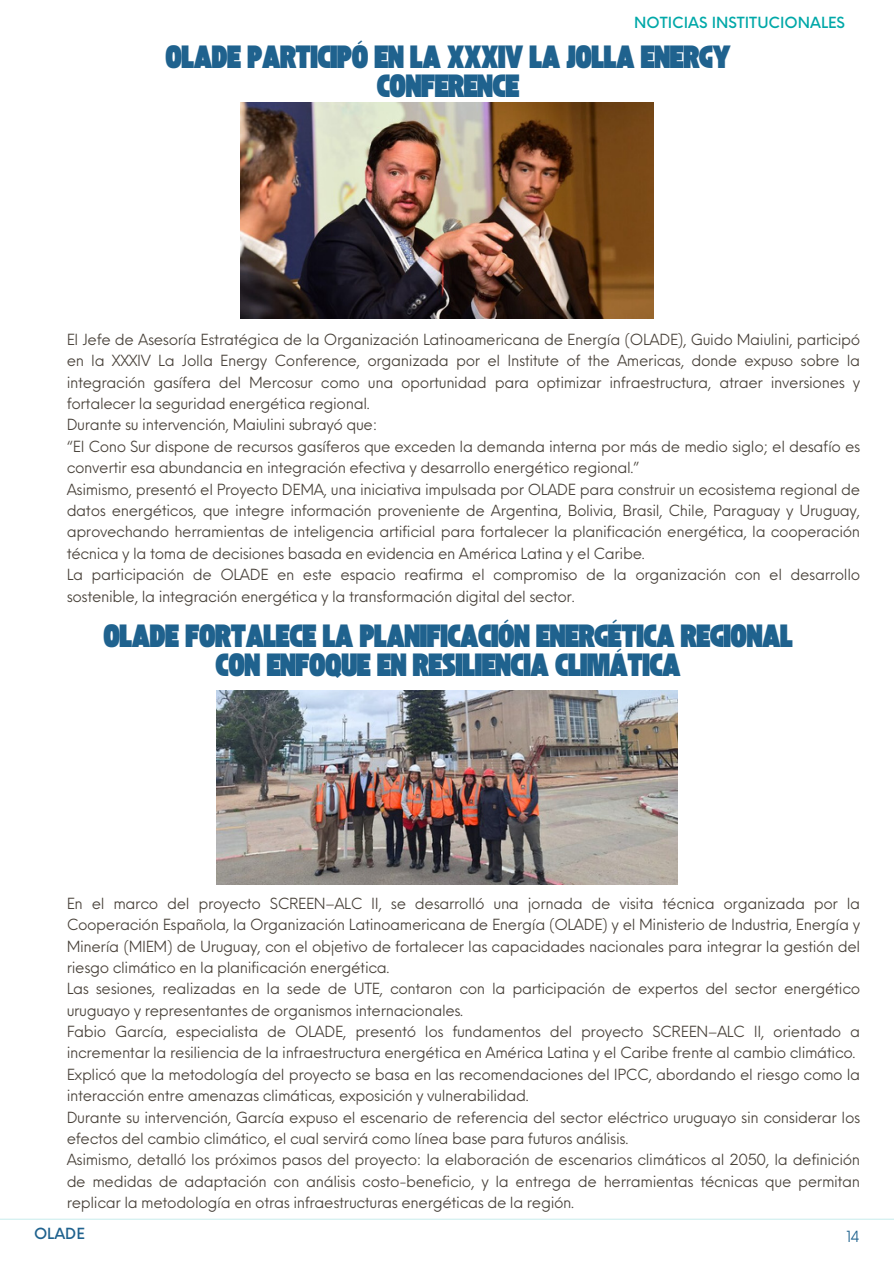
<style>
.page{position:relative;width:894px;height:1264px;background:#fff}
.page>*{position:absolute;margin:0;border:0;box-sizing:border-box;transform-origin:0 0}
.t1{font:22.5px/29.2px "TAN St Canard Display";letter-spacing:-.02em;color:#1f628e;text-align:center}
.t2{font:15px/21.5px "Neue Einstellung";letter-spacing:-.025em;color:#474038}
.t3{font:500 15px "Neue Einstellung";color:#00a8a8}
.t4{font:500 15px "Neue Einstellung";color:#1f628e}
.t5{font:15px "Neue Einstellung";color:#1f628e}
</style>
<div class="page">
<hr style="left:0;top:1218px;width:893px;height:1px;background:#00a8a8">
<img style="left:241px;top:103px;width:412px;height:216px">
<img style="left:216px;top:690px;width:461px;height:194px">
<p class="t3" style="left:634px;top:9px;width:212px">NOTICIAS INSTITUCIONALES</p>
<h1 class="t1" style="left:165px;top:44px;width:566px">OLADE PARTICIPÓ EN LA XXXIV LA JOLLA ENERGY<br>CONFERENCE</h1>
<p class="t2" style="left:67px;top:327px;width:794px">El Jefe de Asesoría Estratégica de la Organización Latinoamericana de Energía (OLADE), Guido Maiulini, participó en la XXXIV La Jolla Energy Conference, organizada por el Institute of the Americas, donde expuso sobre la integración gasífera del Mercosur como una oportunidad para optimizar infraestructura, atraer inversiones y fortalecer la seguridad energética regional.<br>Durante su intervención, Maiulini subrayó que:<br>“El Cono Sur dispone de recursos gasíferos que exceden la demanda interna por más de medio siglo; el desafío es convertir esa abundancia en integración efectiva y desarrollo energético regional.”<br>Asimismo, presentó el Proyecto DEMA, una iniciativa impulsada por OLADE para construir un ecosistema regional de datos energéticos, que integre información proveniente de Argentina, Bolivia, Brasil, Chile, Paraguay y Uruguay, aprovechando herramientas de inteligencia artificial para fortalecer la planificación energética, la cooperación técnica y la toma de decisiones basada en evidencia en América Latina y el Caribe.<br>La participación de OLADE en este espacio reafirma el compromiso de la organización con el desarrollo sostenible, la integración energética y la transformación digital del sector.</p>
<h1 class="t1" style="left:103px;top:624px;width:690px">OLADE FORTALECE LA PLANIFICACIÓN ENERGÉTICA REGIONAL<br>CON ENFOQUE EN RESILIENCIA CLIMÁTICA</h1>
<p class="t2" style="left:67px;top:891px;width:794px">En el marco del proyecto SCREEN–ALC II, se desarrolló una jornada de visita técnica organizada por la Cooperación Española, la Organización Latinoamericana de Energía (OLADE) y el Ministerio de Industria, Energía y Minería (MIEM) de Uruguay, con el objetivo de fortalecer las capacidades nacionales para integrar la gestión del riesgo climático en la planificación energética.<br>Las sesiones, realizadas en la sede de UTE, contaron con la participación de expertos del sector energético uruguayo y representantes de organismos internacionales.<br>Fabio García, especialista de OLADE, presentó los fundamentos del proyecto SCREEN–ALC II, orientado a incrementar la resiliencia de la infraestructura energética en América Latina y el Caribe frente al cambio climático.<br>Explicó que la metodología del proyecto se basa en las recomendaciones del IPCC, abordando el riesgo como la interacción entre amenazas climáticas, exposición y vulnerabilidad.<br>Durante su intervención, García expuso el escenario de referencia del sector eléctrico uruguayo sin considerar los efectos del cambio climático, el cual servirá como línea base para futuros análisis.<br>Asimismo, detalló los próximos pasos del proyecto: la elaboración de escenarios climáticos al 2050, la definición de medidas de adaptación con análisis costo-beneficio, y la entrega de herramientas técnicas que permitan replicar la metodología en otras infraestructuras energéticas de la región.</p>
<p class="t4" style="left:34px;top:1219px;width:52px">OLADE</p>
<p class="t5" style="left:846px;top:1223px;width:15px">14</p>
</div>
